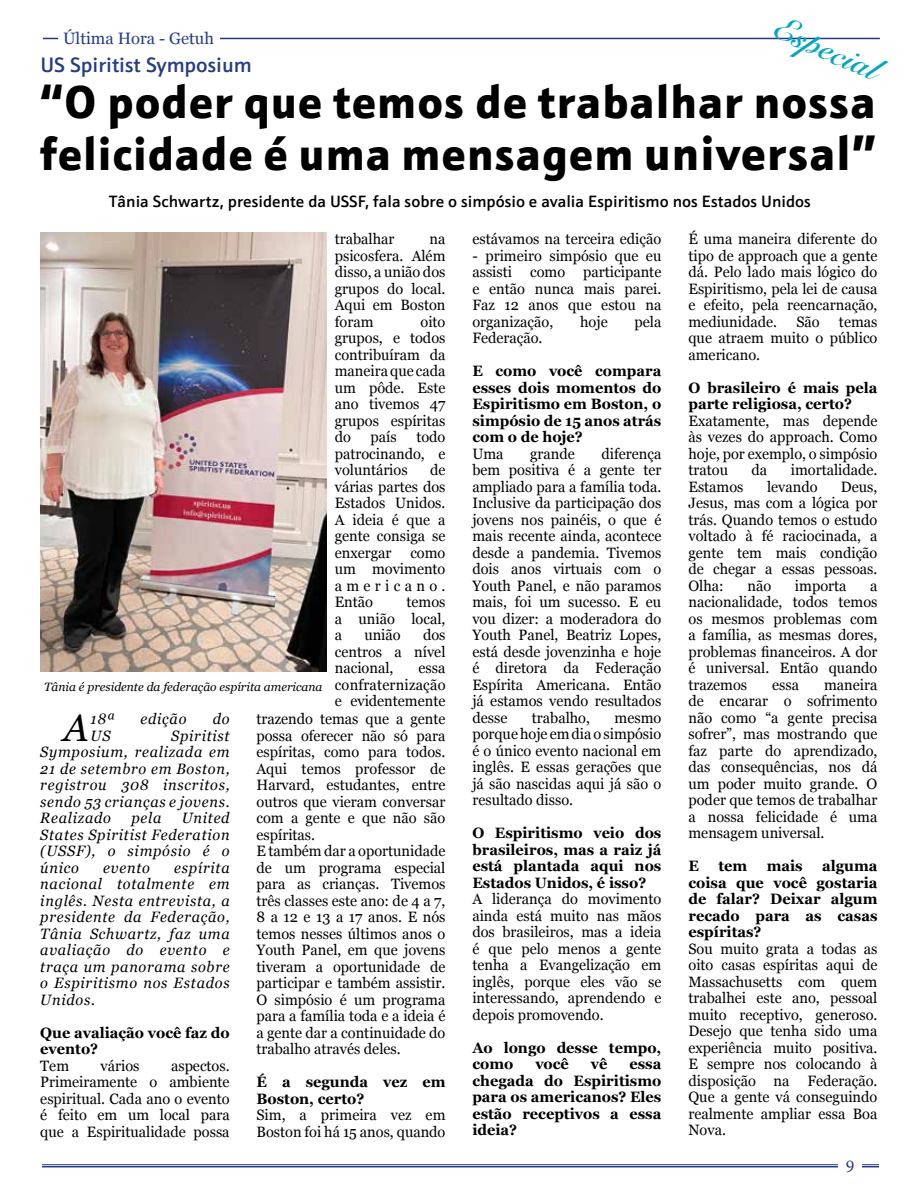
<style>
.page{position:relative;width:918px;height:1188px;background:#fff}
.page>*{position:absolute;margin:0;border:0;box-sizing:border-box;transform-origin:0 0}
.t1{font:900 46.5px/52.5px "Schnebel Sans ME";letter-spacing:.02em;color:#000}
.t2{font:italic 38.85px "Georgia";color:#000}
.t3{font:700 33px "Snell Roundhand";color:#00a7bf}
.t4{font:500 21px "Schnebel Sans ME";color:#263c83}
.t5{font:18px "Minion Pro";color:#273b84}
.t6{font:500 16.5px "Schnebel Sans ME";color:#000}
.t7{font:16.5px "Georgia";color:#273b84}
.t8{font:15px/16.5px "Georgia";color:#000;text-align:justify}
.t9{font:700 15px/16.5px "Georgia";color:#000}
.t10{font:italic 15px/16.5px "Georgia";letter-spacing:.05em;color:#000;text-align:justify}
.t11{font:italic 12px "Georgia";color:#000}
.s1{font-size:48px}
</style>
<div class="page">
<hr style="left:42px;top:1164px;width:837px;height:1px;background:#273b84">
<hr style="left:42px;top:1166px;width:837px;height:1px;background:#273b84">
<div style="left:838px;top:1159px;width:24px;height:13px;background:#fff"></div>
<hr style="left:43px;top:38px;width:837px;height:1px;background:#273985">
<div style="left:58px;top:31px;width:161px;height:14px;background:#fff"></div>
<img style="left:40px;top:233px;width:286px;height:439px">
<h3 class="t3" style="left:787px;top:-1px;width:113px;rotate:24deg">Especial</h3>
<p class="t7" style="left:63px;top:26px;width:152px">Última Hora - Getuh</p>
<h3 class="t4" style="left:40px;top:48px;width:213px">US Spiritist Symposium</h3>
<h1 class="t1" style="left:40px;top:71px;width:837px">“O poder que temos de trabalhar nossa felicidade é uma mensagem <span class="s1">universal”</span></h1>
<p class="t6" style="left:109px;top:189px;width:704px">Tânia Schwartz, presidente da USSF, fala sobre o simpósio e avalia Espiritismo nos Estados Unidos</p>
<p class="t11" style="left:44px;top:678px;width:280px">Tânia é presidente da federação espírita americana</p>
<p class="t8" style="left:335px;top:230px;width:61px">trabalhar</p>
<p class="t8" style="left:335px;top:230px;width:112px;text-indent:95px">na psicosfera. Além disso, a união dos grupos do local.<br>Aqui em Boston foram</p>
<p class="t8" style="left:335px;top:313px;width:112px;text-indent:86px">oito grupos, e todos contribuíram da maneira que cada um pôde. Este ano tivemos 47 grupos espíritas do</p>
<p class="t8" style="left:335px;top:428px;width:112px;text-indent:82px">todo patrocinando, e voluntários</p>
<p class="t8" style="left:371px;top:428px;width:28px">país</p>
<p class="t8" style="left:335px;top:461px;width:112px;text-indent:95px">de várias partes dos Estados Unidos.<br>A ideia é que a gente consiga se enxergar</p>
<p class="t8" style="left:335px;top:544px;width:112px;text-indent:76px">como um movimento americano.<br>Então</p>
<p class="t8" style="left:335px;top:593px;width:112px;text-indent:72px">temos a união local, a</p>
<p class="t8" style="left:335px;top:626px;width:112px;text-indent:88px">dos centros a nível nacional,</p>
<p class="t8" style="left:364px;top:626px;width:38px">união</p>
<p class="t8" style="left:335px;top:659px;width:112px;text-indent:84px">essa confraternização e evidentemente</p>
<h2 class="t2" style="left:64px;top:699px;width:27px">A</h2>
<p class="t10" style="left:91px;top:710px;width:25px">18ª</p>
<p class="t10" style="left:141px;top:710px;width:47px">edição</p>
<p class="t10" style="left:213px;top:710px;width:18px">do</p>
<p class="t10" style="left:40px;top:727px;width:191px;text-indent:131px">Spiritist Symposium, realizada em 21 de setembro em Boston, registrou 308 inscritos, sendo 53 crianças e jovens.<br>Realizado</p>
<p class="t10" style="left:91px;top:727px;width:21px">US</p>
<p class="t10" style="left:40px;top:809px;width:191px;text-indent:142px">United States Spiritist Federation (USSF), o simpósio é o único</p>
<p class="t10" style="left:131px;top:809px;width:31px">pela</p>
<p class="t10" style="left:40px;top:859px;width:191px;text-indent:134px">espírita nacional totalmente em inglês. Nesta entrevista, a presidente da Federação, Tânia Schwartz, faz uma avaliação do evento e traça um panorama sobre o Espiritismo nos Estados Unidos.</p>
<p class="t9" style="left:40px;top:1023px;width:191px">Que avaliação você faz do evento?</p>
<p class="t8" style="left:40px;top:1057px;width:30px">Tem</p>
<p class="t8" style="left:101px;top:1057px;width:40px">vários</p>
<p class="t10" style="left:103px;top:859px;width:48px">evento</p>
<p class="t8" style="left:40px;top:1057px;width:191px;text-indent:131px">aspectos.<br>Primeiramente o ambiente espiritual. Cada ano o evento é feito em um local para que a Espiritualidade possa</p>
<p class="t8" style="left:256px;top:710px;width:191px;text-align:left">trazendo temas que a gente possa oferecer não só para espíritas, como para todos.<br>Aqui temos professor de<br>Harvard, estudantes, entre outros que vieram conversar com a gente e que não são espíritas.<br>E também dar a oportunidade de um programa especial para as crianças. Tivemos três classes este ano: de 4 a 7,<br>8 a 12 e 13 a 17 anos. E nós temos nesses últimos anos o<br>Youth Panel, em que jovens tiveram a oportunidade de participar e também assistir.<br>O simpósio é um programa para a família toda e a ideia é a gente dar a continuidade do trabalho através deles.</p>
<p class="t9" style="left:256px;top:1073px;width:191px">É a segunda vez em<br>Boston, certo?</p>
<p class="t8" style="left:256px;top:1106px;width:190px">Sim, a primeira vez em<br>Boston foi há 15 anos, quando</p>
<p class="t8" style="left:472px;top:230px;width:190px">estávamos na terceira edição</p>
<p class="t8" style="left:472px;top:247px;width:190px">- primeiro simpósio que eu assisti como participante e então nunca mais parei.<br>Faz 12 anos que estou na organização,</p>
<p class="t8" style="left:580px;top:313px;width:29px">hoje</p>
<p class="t8" style="left:635px;top:313px;width:28px">pela</p>
<p class="t8" style="left:472px;top:329px;width:72px">Federação.</p>
<p class="t9" style="left:472px;top:362px;width:191px;text-align:justify">E como você compara esses dois momentos do Espiritismo em Boston, o simpósio de 15 anos atrás com o de hoje?</p>
<p class="t8" style="left:472px;top:445px;width:33px">Uma</p>
<p class="t8" style="left:530px;top:445px;width:46px">grande</p>
<p class="t8" style="left:472px;top:445px;width:191px;text-indent:129px">diferença bem positiva é a gente ter ampliado para a família toda.<br>Inclusive da participação dos jovens nos painéis, o que é mais recente ainda, acontece desde a pandemia. Tivemos dois anos virtuais com o Youth Panel, e não paramos mais, foi um sucesso. E eu vou dizer: a moderadora do Youth Panel, Beatriz Lopes, está desde jovenzinha e hoje é diretora da Federação Espírita Americana. Então já estamos vendo resultados desse</p>
<p class="t8" style="left:532px;top:709px;width:60px">trabalho,</p>
<p class="t8" style="left:472px;top:709px;width:190px;text-indent:142px">mesmo porque hoje em dia o simpósio é o único evento nacional em inglês. E essas gerações que já são nascidas aqui já são o resultado disso.</p>
<p class="t9" style="left:472px;top:824px;width:191px;text-align:justify">O Espiritismo veio dos brasileiros, mas a raiz já está plantada aqui nos Estados Unidos, é isso?</p>
<p class="t8" style="left:472px;top:890px;width:191px">A liderança do movimento ainda está muito nas mãos dos brasileiros, mas a ideia é que pelo menos a gente tenha a Evangelização em inglês, porque eles vão se interessando, aprendendo e depois promovendo.</p>
<p class="t9" style="left:472px;top:1039px;width:191px">Ao longo desse tempo, como</p>
<p class="t9" style="left:535px;top:1055px;width:35px">você</p>
<p class="t9" style="left:591px;top:1055px;width:18px">vê</p>
<p class="t9" style="left:472px;top:1055px;width:191px;text-align:justify;text-indent:157px">essa chegada do Espiritismo para os americanos? Eles estão receptivos a essa ideia?</p>
<p class="t8" style="left:689px;top:230px;width:190px">É uma maneira diferente do tipo de approach que a gente dá. Pelo lado mais lógico do Espiritismo, pela lei de causa e efeito, pela reencarnação, mediunidade.</p>
<p class="t8" style="left:796px;top:313px;width:25px">São</p>
<p class="t8" style="left:689px;top:313px;width:190px;text-indent:150px">temas que atraem muito o público americano.</p>
<p class="t9" style="left:689px;top:379px;width:191px">O brasileiro é mais pela parte religiosa, certo?</p>
<p class="t8" style="left:689px;top:412px;width:190px">Exatamente, mas depende às vezes do approach. Como hoje, por exemplo, o simpósio tratou</p>
<p class="t8" style="left:752px;top:461px;width:17px">da</p>
<p class="t8" style="left:791px;top:461px;width:88px">imortalidade.</p>
<p class="t8" style="left:689px;top:478px;width:57px">Estamos</p>
<p class="t8" style="left:767px;top:478px;width:52px">levando</p>
<p class="t8" style="left:689px;top:478px;width:190px;text-indent:152px">Deus, Jesus, mas com a lógica por trás. Quando temos o estudo voltado à fé raciocinada, a gente tem mais condição de chegar a essas pessoas.<br>Olha:</p>
<p class="t8" style="left:748px;top:577px;width:25px">não</p>
<p class="t8" style="left:795px;top:577px;width:53px">importa</p>
<p class="t8" style="left:689px;top:577px;width:191px;text-indent:182px">a nacionalidade, todos temos os mesmos problemas com a família, as mesmas dores, problemas financeiros. A dor é universal. Então quando trazemos</p>
<p class="t8" style="left:689px;top:676px;width:190px;text-indent:136px">maneira de encarar o sofrimento não como “a gente precisa sofrer”, mas mostrando que faz parte do aprendizado, das consequências, nos dá um poder muito grande. O poder que temos de trabalhar a nossa felicidade é uma mensagem universal.</p>
<p class="t9" style="left:689px;top:857px;width:12px">E</p>
<p class="t9" style="left:718px;top:857px;width:30px">tem</p>
<p class="t9" style="left:767px;top:857px;width:38px">mais</p>
<p class="t8" style="left:772px;top:676px;width:28px">essa</p>
<p class="t9" style="left:689px;top:857px;width:191px;text-align:justify;text-indent:134px">alguma coisa que você gostaria de falar? Deixar algum recado para as casas espíritas?</p>
<p class="t8" style="left:689px;top:940px;width:190px">Sou muito grata a todas as oito casas espíritas aqui de Massachusetts com quem trabalhei este ano, pessoal muito receptivo, generoso.<br>Desejo que tenha sido uma experiência muito positiva.<br>E sempre nos colocando à disposição na Federação.<br>Que a gente vá conseguindo realmente ampliar essa Boa Nova.</p>
<p class="t5" style="left:846px;top:1154px;width:10px">9</p>
</div>
